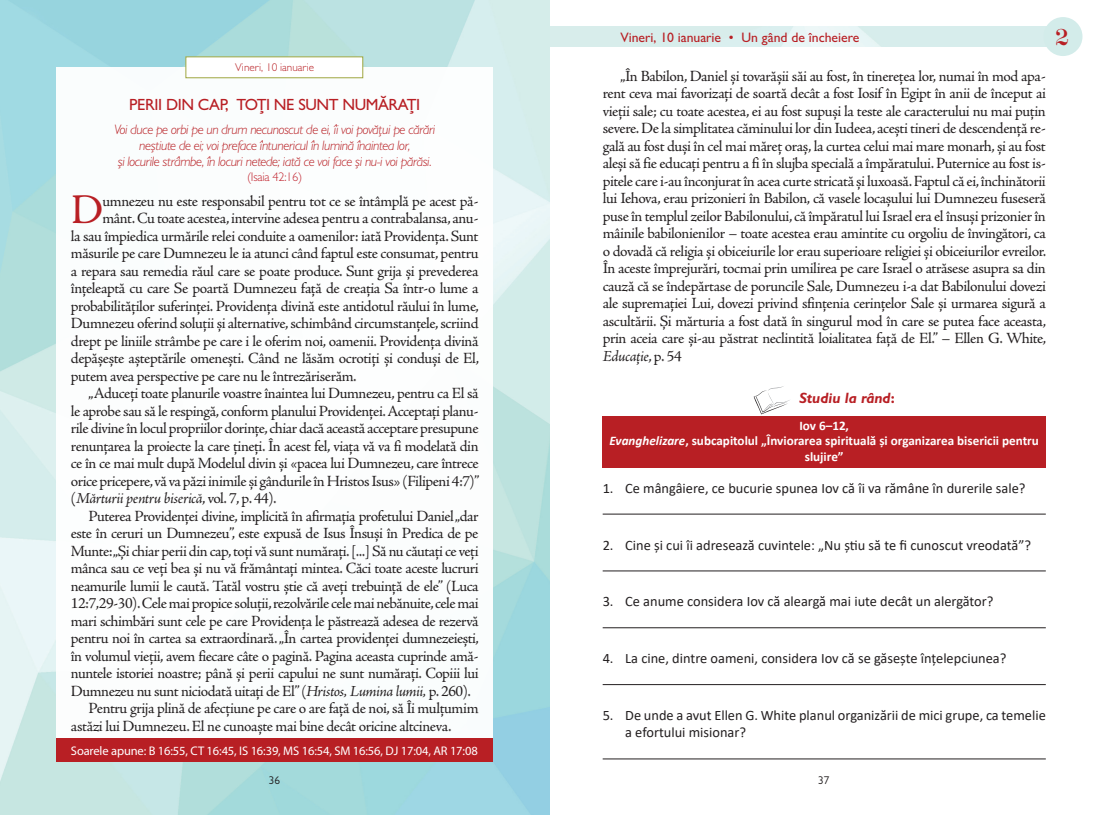
<style>
.page{position:relative;width:1099px;height:815px;background:#fff}
.page>*{position:absolute;margin:0;border:0;box-sizing:border-box;transform-origin:0 0}
.t1{font:42.38px "Adobe Jenson Pro";color:#b81f24}
.t2{font:22.5px "Didona C";color:#b81f24}
.t3{font:500 16.25px "Gill Sans MT Pro";letter-spacing:-.025em;color:#b81f24}
.t4{font:15.62px/17.5px "Adobe Jenson Pro";letter-spacing:-.03em;color:#231f20;text-align:justify}
.t5{font:italic 15.62px "Adobe Jenson Pro";letter-spacing:-.025em;color:#231f20}
.t6{font:italic 700 15px "Gill Sans MT Pro";color:#b81f24}
.t7{font:14.38px/17.5px "Calibri";color:#231f20}
.t8{font:italic 300 13.75px/16.2px "Gill Sans MT Pro";letter-spacing:-.025em;color:#b81f24;text-align:center}
.t9{font:500 13.75px "Gill Sans MT Pro";color:#b81f24}
.t10{font:700 13.12px/15.8px "Calibri";color:#fff;text-align:center}
.t11{font:12.5px "Myriad Pro";letter-spacing:-.01em;color:#fff}
.t12{font:300 12.5px "Gill Sans MT Pro";letter-spacing:-.02em;color:#c22732}
.t13{font:300 11.25px "Gill Sans MT Pro";color:#b81f24}
.t14{font:11.25px "Gill Sans MT Pro";color:#231f20}
.s1{font-style:normal}
.s2{font-style:italic}
</style>
<div class="page">
<div style="left:1043px;top:17px;width:39px;height:39px;background:#d3ecea;border-radius:50%"></div>
<img style="left:0;top:0;width:549px;height:815px">
<div style="left:56px;top:67px;width:436px;height:695px;background:#fff"></div>
<div style="left:186px;top:57px;width:177px;height:21px;background:#fff;border:1px solid #a0a741"></div>
<div style="left:56px;top:739px;width:436px;height:23px;background:#b81f24"></div>
<div style="left:602px;top:416px;width:443px;height:52px;background:#b81f24"></div>
<hr style="left:602px;top:514px;width:443px;height:1px;background:#231f20">
<hr style="left:602px;top:571px;width:443px;height:1px;background:#231f20">
<hr style="left:602px;top:628px;width:443px;height:1px;background:#231f20">
<hr style="left:602px;top:684px;width:443px;height:1px;background:#231f20">
<hr style="left:602px;top:759px;width:443px;height:1px;background:#231f20">
<svg style="left:753px;top:386px;width:37px;height:28px"></svg>
<p class="t13" style="left:235px;top:61px;width:80px">Vineri, 10 ianuarie</p>
<p class="t3" style="left:129px;top:95px;width:292px">PERII DIN CAP, TOŢI NE SUNT NUMĂRAŢI</p>
<p class="t8" style="left:114px;top:121px;width:323px">Voi duce pe orbi pe un drum necunoscut de ei, îi voi povățui pe cărări neștiute de ei; voi preface întunericul în lumină înaintea lor,<br>și locurile strâmbe, în locuri netede; iată ce voi face și nu-i voi părăsi.</p>
<p class="t12" style="left:247px;top:169px;width:57px">(Isaia 42:16)</p>
<h1 class="t1" style="left:71px;top:186px;width:34px">D</h1>
<p class="t4" style="left:102px;top:192px;width:377px">umnezeu nu este responsabil pentru tot ce se întâmplă pe acest pă-</p>
<p class="t4" style="left:102px;top:210px;width:377px">mânt. Cu toate acestea, intervine adesea pentru a contrabalansa, anu-</p>
<p class="t4" style="left:71px;top:227px;width:409px">la sau împiedica urmările relei conduite a oamenilor: iată Providența. Sunt</p>
<p class="t4" style="left:71px;top:245px;width:409px">măsurile pe care Dumnezeu le ia atunci când faptul este consumat, pentru</p>
<p class="t4" style="left:71px;top:262px;width:409px">a repara sau remedia răul care se poate produce. Sunt grija și prevederea</p>
<p class="t4" style="left:71px;top:280px;width:409px">înțeleaptă cu care Se poartă Dumnezeu față de creația Sa într-o lume a</p>
<p class="t4" style="left:71px;top:297px;width:409px">probabilităților suferinței. Providența divină este antidotul răului în lume,</p>
<p class="t4" style="left:71px;top:315px;width:409px">Dumnezeu oferind soluții și alternative, schimbând circumstanțele, scriind</p>
<p class="t4" style="left:71px;top:332px;width:409px">drept pe liniile strâmbe pe care i le oferim noi, oamenii. Providența divină</p>
<p class="t4" style="left:71px;top:350px;width:410px">depășește așteptările omenești. Când ne lăsăm ocrotiți și conduși de El,</p>
<p class="t4" style="left:71px;top:367px;width:287px">putem avea perspective pe care nu le întrezăriserăm.</p>
<p class="t4" style="left:89px;top:385px;width:391px">„Aduceți toate planurile voastre înaintea lui Dumnezeu, pentru ca El să</p>
<p class="t4" style="left:71px;top:402px;width:409px">le aprobe sau să le respingă, conform planului Providenței. Acceptați planu-</p>
<p class="t4" style="left:71px;top:420px;width:409px">rile divine în locul propriilor dorințe, chiar dacă această acceptare presupune</p>
<p class="t4" style="left:71px;top:437px;width:409px">renunțarea la proiecte la care țineți. În acest fel, viața vă va fi modelată din</p>
<p class="t4" style="left:71px;top:455px;width:409px">ce în ce mai mult după Modelul divin și «pacea lui Dumnezeu, care întrece</p>
<p class="t4" style="left:71px;top:472px;width:410px">orice pricepere, vă va păzi inimile și gândurile în Hristos Isus» (Filipeni 4:7)”</p>
<p class="t5" style="left:71px;top:489px;width:207px"><span class="s1">(</span>Mărturii pentru biserică<span class="s1">, vol. 7, p. 44).</span></p>
<p class="t4" style="left:89px;top:507px;width:391px">Puterea Providenței divine, implicită în afirmația profetului Daniel „dar</p>
<p class="t4" style="left:71px;top:525px;width:409px">este în ceruri un Dumnezeu”, este expusă de Isus Însuși în Predica de pe</p>
<p class="t4" style="left:71px;top:542px;width:409px">Munte: „Și chiar perii din cap, toți vă sunt numărați. [...] Să nu căutați ce veți</p>
<p class="t4" style="left:71px;top:560px;width:409px">mânca sau ce veți bea și nu vă frământați mintea. Căci toate aceste lucruri</p>
<p class="t4" style="left:71px;top:577px;width:409px">neamurile lumii le caută. Tatăl vostru știe că aveți trebuință de ele” (Luca</p>
<p class="t4" style="left:71px;top:595px;width:409px">12:7,29-30). Cele mai propice soluții, rezolvările cele mai nebănuite, cele mai</p>
<p class="t4" style="left:71px;top:612px;width:409px">mari schimbări sunt cele pe care Providența le păstrează adesea de rezervă</p>
<p class="t4" style="left:71px;top:630px;width:409px">pentru noi în cartea sa extraordinară. „În cartea providenței dumnezeiești,</p>
<p class="t4" style="left:71px;top:647px;width:409px">în volumul vieții, avem fiecare câte o pagină. Pagina aceasta cuprinde amă-</p>
<p class="t4" style="left:71px;top:665px;width:409px">nuntele istoriei noastre; până și perii capului ne sunt numărați. Copiii lui</p>
<p class="t4" style="left:71px;top:682px;width:401px">Dumnezeu nu sunt niciodată uitați de El” (<span class="s2">Hristos, Lumina lumii,</span> p. 260).</p>
<p class="t4" style="left:89px;top:700px;width:391px">Pentru grija plină de afecțiune pe care o are față de noi, să Îi mulțumim</p>
<p class="t4" style="left:71px;top:717px;width:382px">astăzi lui Dumnezeu. El ne cunoaște mai bine decât oricine altcineva.</p>
<p class="t11" style="left:71px;top:743px;width:408px">Soarele apune: B 16:55, CT 16:45, IS 16:39, MS 16:54, SM 16:56, DJ 17:04, AR 17:08</p>
<p class="t9" style="left:620px;top:29px;width:240px">Vineri, 10 ianuarie • Un gând de încheiere</p>
<p class="t4" style="left:602px;top:67px;width:445px;text-indent:18px">„În Babilon, Daniel și tovarășii săi au fost, în tinerețea lor, numai în mod apa&shy;rent ceva mai favorizați de soartă decât a fost Iosif în Egipt în anii de început ai vieții sale; cu toate acestea, ei au fost supuși la teste ale caracterului nu mai puțin severe. De la simplitatea căminului lor din Iudeea, acești tineri de descendență re&shy;gală au fost duși în cel mai măreț oraș, la curtea celui mai mare monarh, și au fost aleși să fie educați pentru a fi în slujba specială a împăratului. Puternice au fost is&shy;pitele care i-au înconjurat în acea curte stricată și luxoasă. Faptul că ei, închinătorii lui Iehova, erau prizonieri în Babilon, că vasele locașului lui Dumnezeu fuseseră puse în templul zeilor Babilonului, că împăratul lui Israel era el însuși prizonier în mâinile babilonienilor – toate acestea erau amintite cu orgoliu de învingători, ca o dovadă că religia și obiceiurile lor erau superioare religiei și obiceiurilor evreilor.<br>În aceste împrejurări, tocmai prin umilirea pe care Israel o atrăsese asupra sa din cauză că se îndepărtase de poruncile Sale, Dumnezeu i-a dat Babilonului dovezi ale supremației Lui, dovezi privind sfințenia cerințelor Sale și urmarea sigură a ascultării. Și mărturia a fost dată în singurul mod în care se putea face aceasta, prin aceia care și-au păstrat neclintită loialitatea față de El.” – Ellen G. White, <span class="s2">Educație</span>, p. 54</p>
<p class="t6" style="left:799px;top:389px;width:97px">Studiu la rând<span class="s1">:</span></p>
<p class="t10" style="left:609px;top:417px;width:431px">Iov 6–12,<br><span class="s2">Evanghelizare</span>, subcapitolul „Înviorarea spirituală și organizarea bisericii pentru slujire”</p>
<p class="t7" style="left:602px;top:479px;width:424px">1. Ce mângâiere, ce bucurie spunea Iov că îi va rămâne în durerile sale?</p>
<p class="t7" style="left:602px;top:536px;width:430px">2. Cine și cui îi adresează cuvintele: „Nu știu să te fi cunoscut vreodată”?</p>
<p class="t7" style="left:602px;top:592px;width:392px">3. Ce anume considera Iov că aleargă mai iute decât un alergător?</p>
<p class="t7" style="left:602px;top:649px;width:405px">4. La cine, dintre oameni, considera Iov că se găsește înțelepciunea?</p>
<p class="t7" style="left:625px;top:706px;width:422px;text-indent:-22px">5. De unde a avut Ellen G. White planul organizării de mici grupe, ca temelie a efortului misionar?</p>
<p class="t14" style="left:269px;top:773px;width:13px">36</p>
<p class="t14" style="left:818px;top:773px;width:13px">37</p>
<h2 class="t2" style="left:1055px;top:24px;width:15px">2</h2>
</div>
